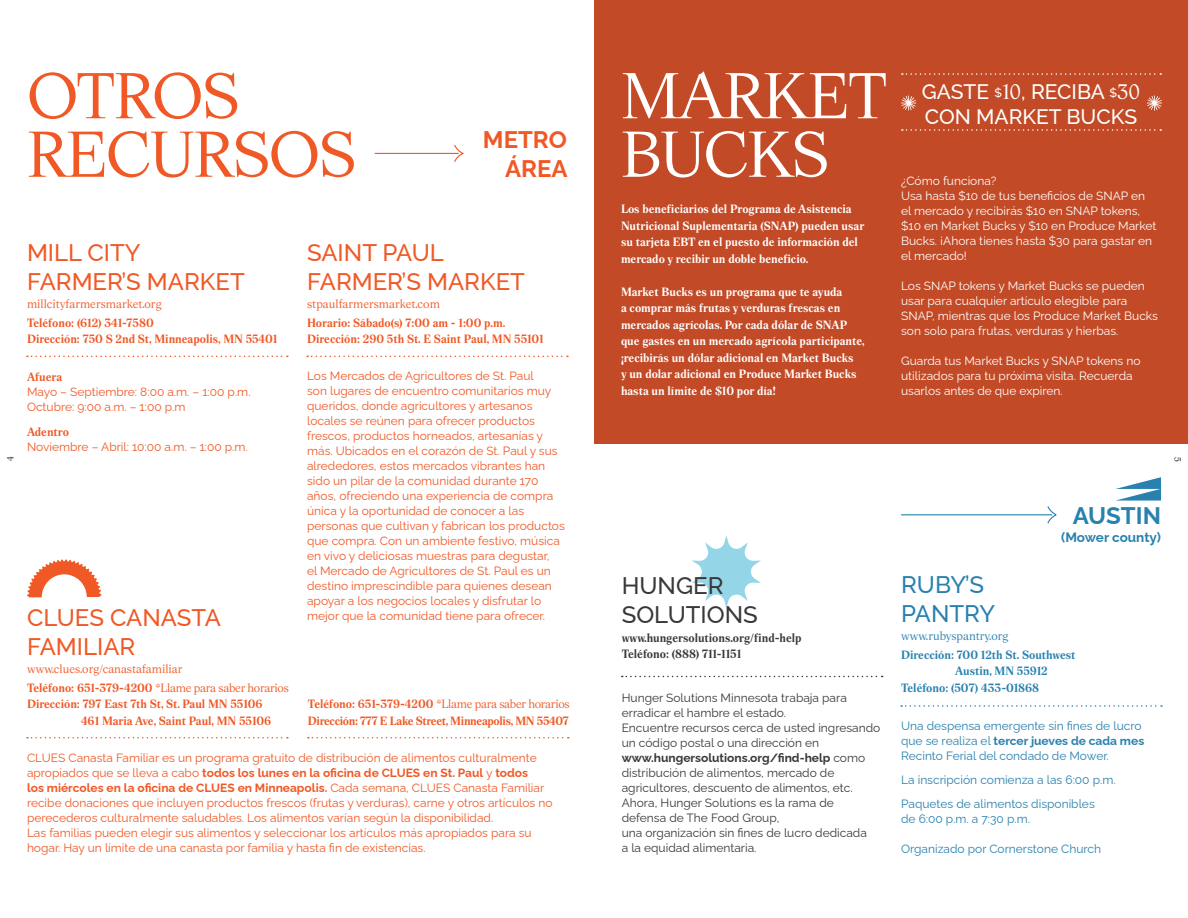
<style>
.page{position:relative;width:1188px;height:918px;background:#fff}
.page>*{position:absolute;margin:0;border:0;box-sizing:border-box;transform-origin:0 0}
.t1{font:64.5px/58.5px "Magister";letter-spacing:-.02em;color:#f05926}
.t2{font:64.5px/58.5px "Magister";letter-spacing:-.02em;color:#fff}
.t3{font:500 24px/28.8px "Raleway";color:#f05926}
.t4{font:500 24px/28.8px "Raleway";color:#383838}
.t5{font:500 24px/28.8px "Raleway";color:#2881af}
.t6{font:700 24px/28.8px "Raleway";color:#f05926;text-align:right}
.t7{font:700 24px "Raleway";color:#2881af}
.t8{font:500 21px/25.2px "Raleway";color:#fff}
.t9{font:700 13.5px "Raleway";letter-spacing:-.005em;color:#2881af}
.t10{font:12px/15px "Raleway";color:#f05926}
.t11{font:12px/15px "Raleway";color:#fff}
.t12{font:700 12px/16.5px "Magister";color:#fff}
.t13{font:12px/15px "Raleway";color:#383838}
.t14{font:12px/15px "Raleway";color:#2881af}
.t15{font:700 12px/16.5px "Magister";color:#f05926}
.t16{font:700 12px/16.5px "Magister";letter-spacing:-.025em;color:#f05926}
.t17{font:12px "Magister";color:#f05926}
.t18{font:700 12px "Magister";color:#2881af}
.t19{font:700 12px/16.5px "Magister";color:#383838}
.t20{font:12px "Magister";letter-spacing:-.02em;color:#f05926}
.t21{font:12px "Magister";color:#2881af}
.t22{font:9px "Magister";color:#231f20}
.s1{font-size:12.3px}
.s2{font-family:"Magister";font-weight:400}
.s3{font-weight:700}
.s4{font-weight:400}
</style>
<div class="page">
<svg style="left:692px;top:535px;width:69px;height:73px"></svg>
<div style="left:594px;top:0;width:594px;height:444px;background:#c24a26"></div>
<svg style="left:374px;top:145px;width:90px;height:17px"></svg>
<svg style="left:27px;top:356px;width:261px;height:1px"></svg>
<svg style="left:27px;top:737px;width:261px;height:1px"></svg>
<svg style="left:308px;top:737px;width:261px;height:1px"></svg>
<svg style="left:307px;top:356px;width:261px;height:1px"></svg>
<svg style="left:901px;top:705px;width:261px;height:2px"></svg>
<svg style="left:622px;top:676px;width:261px;height:1px"></svg>
<svg style="left:901px;top:506px;width:156px;height:18px"></svg>
<svg style="left:27px;top:559px;width:75px;height:38px"></svg>
<svg style="left:902px;top:73px;width:259px;height:2px"></svg>
<svg style="left:902px;top:129px;width:259px;height:2px"></svg>
<svg style="left:1147px;top:96px;width:15px;height:15px"></svg>
<svg style="left:901px;top:96px;width:15px;height:15px"></svg>
<svg style="left:1116px;top:477px;width:45px;height:24px"></svg>
<h1 class="t2" style="left:621px;top:66px;width:268px">MARKET<br>BUCKS</h1>
<h1 class="t1" style="left:27px;top:66px;width:331px">OTROS<br>RECURSOS</h1>
<h3 class="t8" style="left:922px;top:77px;width:220px">GASTE <span class="s1">$</span><span class="s2">10</span>, RECIBA <span class="s1">$</span><span class="s2">30<br></span>CON MARKET BUCKS</h3>
<h2 class="t6" style="left:483px;top:122px;width:86px">METRO<br>ÁREA</h2>
<p class="t11" style="left:901px;top:171px;width:257px">¿Cómo funciona?<br>Usa hasta $10 de tus beneficios de SNAP en el mercado y recibirás $10 en SNAP tokens, $10 en Market Bucks y $10 en Produce Market<br>Bucks. ¡Ahora tienes hasta $30 para gastar en el mercado!</p>
<p class="t11" style="left:901px;top:276px;width:258px">Los SNAP tokens y Market Bucks se pueden usar para cualquier artículo elegible para SNAP, mientras que los Produce Market Bucks son solo para frutas, verduras y hierbas.</p>
<p class="t11" style="left:901px;top:351px;width:241px">Guarda tus Market Bucks y SNAP tokens no utilizados para tu próxima visita. Recuerda usarlos antes de que expiren.</p>
<p class="t12" style="left:621px;top:200px;width:245px">Los beneficiarios del Programa de Asistencia Nutricional Suplementaria (SNAP) pueden usar su tarjeta EBT en el puesto de información del mercado y recibir un doble beneficio.</p>
<p class="t12" style="left:621px;top:283px;width:245px">Market Bucks es un programa que te ayuda<br>a comprar más frutas y verduras frescas en mercados agrícolas. Por cada dólar de SNAP que gastes en un mercado agrícola participante, ¡recibirás un dólar adicional en Market Bucks<br>y un dolar adicional en Produce Market Bucks hasta un límite de $10 por día!</p>
<h2 class="t3" style="left:307px;top:235px;width:219px">SAINT PAUL<br>FARMER’S MARKET</h2>
<h2 class="t3" style="left:27px;top:235px;width:219px">MILL CITY<br>FARMER’S MARKET</h2>
<p class="t17" style="left:27px;top:297px;width:136px">millcityfarmersmarket.org</p>
<p class="t17" style="left:307px;top:297px;width:134px">stpaulfarmersmarket.com</p>
<p class="t15" style="left:27px;top:314px;width:252px">Teléfono: (612) 341-7580<br>Dirección: 750 S 2nd St, Minneapolis, MN 55401</p>
<p class="t15" style="left:307px;top:314px;width:238px">Horario: Sábado(s) 7:00 am - 1:00 p.m.<br>Dirección: 290 5th St. E Saint Paul, MN 55101</p>
<p class="t10" style="left:307px;top:367px;width:259px">Los Mercados de Agricultores de St. Paul<br>son lugares de encuentro comunitarios muy queridos, donde agricultores y artesanos locales se reúnen para ofrecer productos frescos, productos horneados, artesanías y más. Ubicados en el corazón de St. Paul y sus alrededores, estos mercados vibrantes han sido un pilar de la comunidad durante 170 años, ofreciendo una experiencia de compra única y la oportunidad de conocer a las personas que cultivan y fabrican los productos que compra. Con un ambiente festivo, música en vivo y deliciosas muestras para degustar,<br>el Mercado de Agricultores de St. Paul es un destino imprescindible para quienes desean apoyar a los negocios locales y disfrutar lo mejor que la comunidad tiene para ofrecer.</p>
<p class="t15" style="left:27px;top:368px;width:37px">Afuera</p>
<p class="t10" style="left:27px;top:383px;width:225px">Mayo – Septiembre: 8:00 a.m. – 1:00 p.m.<br>Octubre: 9:00 a.m. – 1:00 p.m</p>
<p class="t15" style="left:27px;top:424px;width:43px">Adentro</p>
<p class="t10" style="left:27px;top:438px;width:222px">Noviembre – Abril: 10:00 a.m. – 1:00 p.m.</p>
<p class="t22" style="left:5px;top:461px;width:6px;rotate:-90deg">4</p>
<p class="t22" style="left:1183px;top:457px;width:6px;rotate:90deg">5</p>
<h2 class="t7" style="left:1073px;top:497px;width:90px">AUSTIN</h2>
<p class="t9" style="left:1061px;top:527px;width:101px">(Mower county)</p>
<h2 class="t5" style="left:901px;top:567px;width:95px">RUBY’S<br>PANTRY</h2>
<h2 class="t4" style="left:622px;top:569px;width:138px">HUNGER<br>SOLUTIONS</h2>
<h2 class="t3" style="left:27px;top:600px;width:195px">CLUES CANASTA<br>FAMILIAR</h2>
<p class="t21" style="left:901px;top:629px;width:109px">www.rubyspantry.org</p>
<p class="t19" style="left:622px;top:629px;width:181px">www.hungersolutions.org/find-help<br>Teléfono: (888) 711-1151</p>
<p class="t18" style="left:901px;top:647px;width:176px">Dirección: 700 12th St. Southwest</p>
<p class="t18" style="left:955px;top:664px;width:94px">Austin, MN 55912</p>
<p class="t18" style="left:901px;top:680px;width:140px">Teléfono: (507) 433-01868</p>
<p class="t17" style="left:27px;top:662px;width:157px">www.clues.org/canastafamiliar</p>
<p class="t20" style="left:27px;top:680px;width:263px"><span class="s3">Teléfono: 651-379-4200</span> *Llame para saber horarios</p>
<p class="t15" style="left:27px;top:696px;width:237px">Dirección: 797 East 7th St, St. Paul MN 55106</p>
<p class="t15" style="left:81px;top:712px;width:192px">461 Maria Ave, Saint Paul, MN 55106</p>
<p class="t13" style="left:622px;top:689px;width:260px">Hunger Solutions Minnesota trabaja para erradicar el hambre el estado.<br>Encuentre recursos cerca de usted ingresando un código postal o una dirección en <span class="s3">www.hungersolutions.org/find-help</span> como distribución de alimentos, mercado de agricultores, descuento de alimentos, etc.<br>Ahora, Hunger Solutions es la rama de defensa de The Food Group,<br>una organización sin fines de lucro dedicada<br>a la equidad alimentaria.</p>
<p class="t16" style="left:308px;top:696px;width:263px">Teléfono: 651-379-4200 <span class="s4">*Llame para saber horarios<br></span>Dirección: 777 E Lake Street, Minneapolis, MN 55407</p>
<p class="t14" style="left:901px;top:717px;width:245px">Una despensa emergente sin fines de lucro que se realiza el <span class="s3">tercer jueves de cada mes<br></span>Recinto Ferial del condado de Mower.</p>
<p class="t14" style="left:901px;top:767px;width:216px;line-height:24px">La inscripción comienza a las 6:00 p.m.<br>Paquetes de alimentos disponibles</p>
<p class="t14" style="left:901px;top:810px;width:130px">de 6:00 p.m. a 7:30 p.m.</p>
<p class="t14" style="left:901px;top:840px;width:201px">Organizado por Cornerstone Church</p>
<p class="t10" style="left:27px;top:749px;width:527px">CLUES Canasta Familiar es un programa gratuito de distribución de alimentos culturalmente apropiados que se lleva a cabo <span class="s3">todos los lunes en la oficina de CLUES en St. Paul</span> y <span class="s3">todos<br>los miércoles en la oficina de CLUES en Minneapolis.</span> Cada semana, CLUES Canasta Familiar recibe donaciones que incluyen productos frescos (frutas y verduras), carne y otros artículos no perecederos culturalmente saludables. Los alimentos varían según la disponibilidad.<br>Las familias pueden elegir sus alimentos y seleccionar los artículos más apropiados para su hogar. Hay un límite de una canasta por familia y hasta fin de existencias.</p>
</div>
